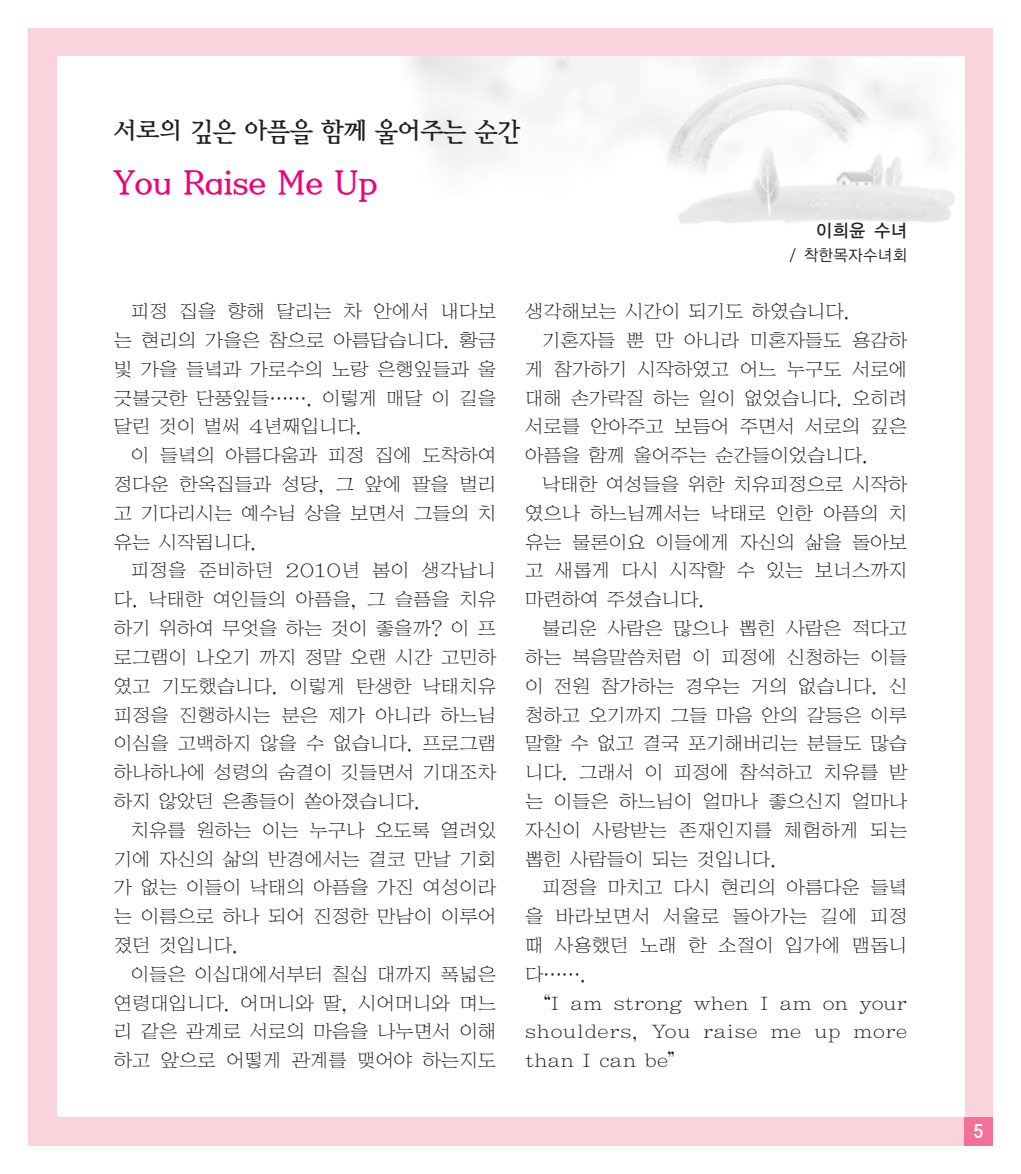
<style>
.page{position:relative;width:1021px;height:1174px;background:#fff}
.page>*{position:absolute;margin:0;border:0;box-sizing:border-box;transform-origin:0 0}
.t1{font:36px "YDVY Mj O Std 24";letter-spacing:-.025em;color:#ed0277}
.t2{font:26px "YDVY Mj O Std 24";letter-spacing:-.025em;color:#231f20}
.t3{font:22px/28.8px "YDI Wri Sin";letter-spacing:-.03em;color:#231f20;text-align:justify;scale:.86 1}
.t4{font:22px "YDI Wri Sin";letter-spacing:-.01em;color:#231f20;scale:.86 1}
.t5{font:22px "YDI Wri Sin";letter-spacing:.005em;color:#231f20;scale:.86 1}
.t6{font:20px "YDIYGO140 KSCPC EUC H";color:#fff;scale:.9 1}
.t7{font:18px "YDIYGO130 KSCPC EUC H";color:#231f20;scale:.95 1}
.t8{font:16px "YDIYGO120 KSCPC EUC H";letter-spacing:-.025em;color:#231f20;scale:.95 1}
</style>
<div class="page">
<div style="left:28px;top:28px;width:964px;height:1117px;background:#fad4dd"></div>
<div style="left:964px;top:1117px;width:28px;height:28px;background:#f17198"></div>
<div style="left:57px;top:57px;width:907px;height:1060px;background:#fff"></div>
<img style="left:409px;top:57px;width:546px;height:167px">
<p class="t2" style="left:113px;top:118px;width:408px">서로의 깊은 아픔을 함께 울어주는 순간</p>
<h1 class="t1" style="left:113px;top:166px;width:266px">You Raise Me Up</h1>
<p class="t7" style="left:815px;top:220px;width:98px">이희윤 수녀</p>
<p class="t8" style="left:789px;top:247px;width:126px">/ 착한목자수녀회</p>
<p class="t3" style="left:113px;top:297px;width:447px;text-indent:17px">피정 집을 향해 달리는 차 안에서 내다보 는 현리의 가을은 참으로 아름답습니다. 황금 빛 가을 들녘과 가로수의 노랑 은행잎들과 울 긋불긋한 단풍잎들……. 이렇게 매달 이 길을 달린 것이 벌써 4년째입니다.</p>
<p class="t3" style="left:113px;top:441px;width:447px;text-indent:17px">이 들녘의 아름다움과 피정 집에 도착하여 정다운 한옥집들과 성당, 그 앞에 팔을 벌리 고 기다리시는 예수님 상을 보면서 그들의 치 유는 시작됩니다.</p>
<p class="t3" style="left:113px;top:556px;width:447px;text-indent:17px">피정을 준비하던 2010년 봄이 생각납니 다. 낙태한 여인들의 아픔을, 그 슬픔을 치유 하기 위하여 무엇을 하는 것이 좋을까? 이 프 로그램이 나오기 까지 정말 오랜 시간 고민하 였고 기도했습니다. 이렇게 탄생한 낙태치유 피정을 진행하시는 분은 제가 아니라 하느님 이심을 고백하지 않을 수 없습니다. 프로그램 하나하나에 성령의 숨결이 깃들면서 기대조차 하지 않았던 은총들이 쏟아졌습니다.</p>
<p class="t3" style="left:113px;top:815px;width:446px;text-indent:17px">치유를 원하는 이는 누구나 오도록 열려있 기에 자신의 삶의 반경에서는 결코 만날 기회 가 없는 이들이 낙태의 아픔을 가진 여성이라 는 이름으로 하나 되어 진정한 만남이 이루어 졌던 것입니다.</p>
<p class="t3" style="left:113px;top:959px;width:446px;text-indent:17px">이들은 이십대에서부터 칠십 대까지 폭넓은 연령대입니다. 어머니와 딸, 시어머니와 며느 리 같은 관계로 서로의 마음을 나누면서 이해 하고 앞으로 어떻게 관계를 맺어야 하는지도</p>
<p class="t3" style="left:524px;top:297px;width:381px">생각해보는 시간이 되기도 하였습니다.</p>
<p class="t3" style="left:541px;top:326px;width:427px">기혼자들 뿐 만 아니라 미혼자들도 용감하</p>
<p class="t3" style="left:524px;top:355px;width:446px">게 참가하기 시작하였고 어느 누구도 서로에</p>
<p class="t3" style="left:524px;top:383px;width:446px">대해 손가락질 하는 일이 없었습니다. 오히려</p>
<p class="t3" style="left:524px;top:412px;width:446px">서로를 안아주고 보듬어 주면서 서로의 깊은</p>
<p class="t3" style="left:524px;top:441px;width:402px">아픔을 함께 울어주는 순간들이었습니다.</p>
<p class="t3" style="left:541px;top:470px;width:427px">낙태한 여성들을 위한 치유피정으로 시작하</p>
<p class="t3" style="left:524px;top:499px;width:446px">였으나 하느님께서는 낙태로 인한 아픔의 치</p>
<p class="t3" style="left:524px;top:527px;width:446px">유는 물론이요 이들에게 자신의 삶을 돌아보</p>
<p class="t3" style="left:524px;top:556px;width:446px">고 새롭게 다시 시작할 수 있는 보너스까지</p>
<p class="t3" style="left:524px;top:585px;width:212px">마련하여 주셨습니다.</p>
<p class="t3" style="left:541px;top:614px;width:427px">불리운 사람은 많으나 뽑힌 사람은 적다고</p>
<p class="t3" style="left:524px;top:643px;width:446px">하는 복음말씀처럼 이 피정에 신청하는 이들</p>
<p class="t3" style="left:524px;top:671px;width:447px">이 전원 참가하는 경우는 거의 없습니다. 신</p>
<p class="t3" style="left:524px;top:700px;width:446px">청하고 오기까지 그들 마음 안의 갈등은 이루</p>
<p class="t3" style="left:524px;top:729px;width:446px">말할 수 없고 결국 포기해버리는 분들도 많습</p>
<p class="t3" style="left:524px;top:758px;width:447px">니다. 그래서 이 피정에 참석하고 치유를 받</p>
<p class="t3" style="left:524px;top:787px;width:446px">는 이들은 하느님이 얼마나 좋으신지 얼마나</p>
<p class="t3" style="left:524px;top:815px;width:447px">자신이 사랑받는 존재인지를 체험하게 되는</p>
<p class="t3" style="left:524px;top:844px;width:295px">뽑힌 사람들이 되는 것입니다.</p>
<p class="t3" style="left:541px;top:873px;width:427px">피정을 마치고 다시 현리의 아름다운 들녘</p>
<p class="t5" style="left:524px;top:905px;width:447px">을 바라보면서 서울로 돌아가는 길에 피정</p>
<p class="t3" style="left:524px;top:931px;width:446px">때 사용했던 노래 한 소절이 입가에 맴돕니</p>
<p class="t3" style="left:524px;top:959px;width:74px">다…….</p>
<p class="t3" style="left:532px;top:988px;width:438px">“I am strong when I am on your</p>
<p class="t4" style="left:524px;top:1020px;width:447px">shoulders, You raise me up more</p>
<p class="t3" style="left:524px;top:1046px;width:190px">than I can be”</p>
<p class="t6" style="left:973px;top:1119px;width:13px">5</p>
</div>
